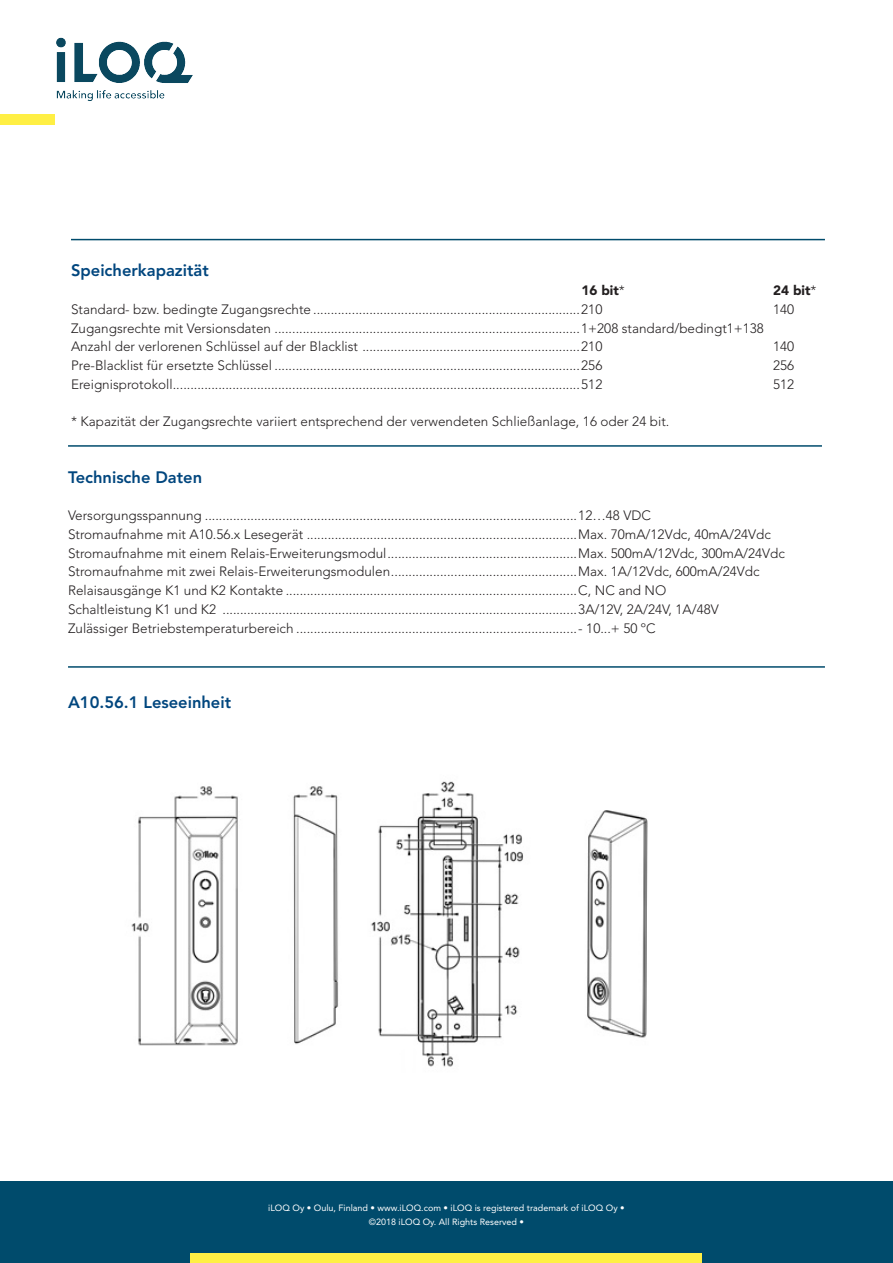
<style>
.page{position:relative;width:893px;height:1263px;background:#fff}
.page>*{position:absolute;margin:0;border:0;box-sizing:border-box;transform-origin:0 0}
.Otsikko{font:800 16.5px "Avenir LT Std";color:#00467e}
.Taulukko{font:300 13.5px "Avenir LT Std";color:#231f20}
.Otsikko-2{font:900 13.5px "Avenir LT Std";color:#231f20}
.t1{font:9px/13.5px "Avenir LT Std";color:#fff;text-align:center}
.s1{font-weight:300}
</style>
<div class="page">
<div style="left:0;top:1181px;width:893px;height:82px;background:#004b6c"></div>
<div style="left:191px;top:1254px;width:511px;height:9px;background:#ffef44"></div>
<img style="left:56px;top:37px;width:137px;height:64px">
<div style="left:0;top:115px;width:55px;height:10px;background:#ffef44"></div>
<img style="left:131px;top:781px;width:517px;height:286px">
<hr style="left:71px;top:239px;width:754px;height:1px;background:#004b6c">
<hr style="left:68px;top:445px;width:754px;height:2px;background:#004b6c">
<hr style="left:68px;top:666px;width:757px;height:2px;background:#004b6c">
<p class="Otsikko" style="left:71px;top:261px;width:139px">Speicherkapazität</p>
<p class="Otsikko-2" style="left:581px;top:282px;width:45px">16 bit<span class="s1">*</span></p>
<p class="Otsikko-2" style="left:773px;top:282px;width:45px">24 bit<span class="s1">*</span></p>
<p class="Taulukko" style="left:71px;top:301px;width:533px">Standard- bzw. bedingte Zugangsrechte ............................................................................210</p>
<p class="Taulukko" style="left:773px;top:301px;width:23px">140</p>
<p class="Taulukko" style="left:71px;top:320px;width:694px">Zugangsrechte mit Versionsdaten .......................................................................................1+208 standard/bedingt1+138</p>
<p class="Taulukko" style="left:71px;top:339px;width:533px">Anzahl der verlorenen Schlüssel auf der Blacklist ..............................................................210</p>
<p class="Taulukko" style="left:773px;top:339px;width:23px">140</p>
<p class="Taulukko" style="left:71px;top:358px;width:533px">Pre-Blacklist für ersetzte Schlüssel .......................................................................................256</p>
<p class="Taulukko" style="left:773px;top:358px;width:23px">256</p>
<p class="Taulukko" style="left:71px;top:376px;width:533px">Ereignisprotokoll....................................................................................................................512</p>
<p class="Taulukko" style="left:773px;top:376px;width:23px">512</p>
<p class="Taulukko" style="left:71px;top:414px;width:600px">* Kapazität der Zugangsrechte variiert entsprechend der verwendeten Schließanlage, 16 oder 24 bit.</p>
<p class="Otsikko" style="left:68px;top:467px;width:136px">Technische Daten</p>
<p class="Taulukko" style="left:68px;top:508px;width:584px">Versorgungsspannung ..........................................................................................................12…48 VDC</p>
<p class="Taulukko" style="left:68px;top:526px;width:704px">Stromaufnahme mit A10.56.x Lesegerät .............................................................................Max. 70mA/12Vdc, 40mA/24Vdc</p>
<p class="Taulukko" style="left:68px;top:545px;width:718px">Stromaufnahme mit einem Relais-Erweiterungsmodul......................................................Max. 500mA/12Vdc, 300mA/24Vdc</p>
<p class="Taulukko" style="left:68px;top:564px;width:693px">Stromaufnahme mit zwei Relais-Erweiterungsmodulen.....................................................Max. 1A/12Vdc, 600mA/24Vdc</p>
<p class="Taulukko" style="left:68px;top:583px;width:600px">Relaisausgänge K1 und K2 Kontakte ...................................................................................C, NC and NO</p>
<p class="Taulukko" style="left:68px;top:601px;width:652px">Schaltleistung K1 und K2 .....................................................................................................3A/12V, 2A/24V, 1A/48V</p>
<p class="Taulukko" style="left:68px;top:620px;width:589px">Zulässiger Betriebstemperaturbereich ................................................................................- 10...+ 50 ºC</p>
<p class="Otsikko" style="left:68px;top:692px;width:165px">A10.56.1 Leseeinheit</p>
<p class="t1" style="left:268px;top:1201px;width:358px">iLOQ Oy • Oulu, Finland • www.iLOQ.com • iLOQ is registered trademark of iLOQ Oy • ©2018 iLOQ Oy. All Rights Reserved •</p>
</div>
